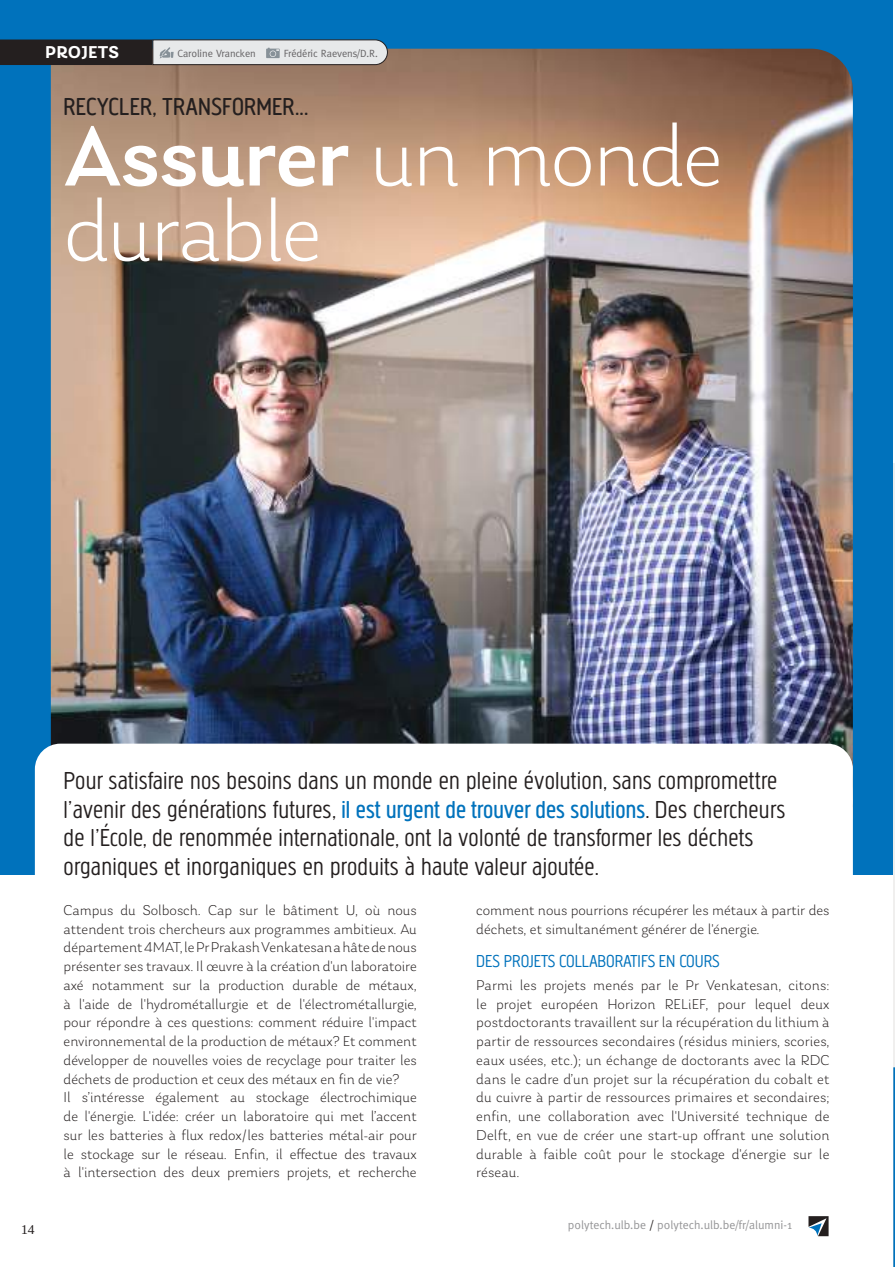
<style>
.page{position:relative;width:895px;height:1267px;background:#fff}
.page>*{position:absolute;margin:0;border:0;box-sizing:border-box;transform-origin:0 0}
.t1{font:300 90px/75px "Laca";letter-spacing:-.03em;color:#fff}
.t2{font:300 25.5px/28.5px "Creighton Pro";letter-spacing:.01em;color:#241f1f}
.t3{font:25.5px "Creighton Pro";letter-spacing:.015em;color:#241f1f}
.t4{font:300 18px "Creighton Pro";color:#0072bc}
.t5{font:600 18px "Laca";letter-spacing:.01em;color:#fff}
.t6{font:300 15px/18.8px "Laca";color:#241f1f}
.t7{font:13.5px "Liberation Serif";color:#241f1f}
.t8{font:12px "Meta";color:#969698}
.t9{font:10.5px "Meta";letter-spacing:-.01em;color:#656365}
.s1{font-weight:500}
.s2{font-weight:400;color:#0072bc}
.s3{color:#241f1f}
</style>
<div class="page">
<div style="left:0;top:0;width:893px;height:875px;background:#0072bc"></div>
<hr style="left:893px;top:462px;width:1px;height:805px;background:#f0efee">
<img style="left:51px;top:49px;width:801px;height:715px">
<div style="left:35px;top:744px;width:817px;height:177px;background:#fff;border-radius:26px"></div>
<svg style="left:0;top:39px;width:388px;height:26px;background:#8c8d8f"></svg>
<svg style="left:808px;top:1216px;width:20px;height:20px"></svg>
<svg style="left:893px;top:1067px;width:2px;height:200px"></svg>
<p class="t5" style="left:45px;top:41px;width:75px">PROJETS</p>
<p class="t9" style="left:178px;top:47px;width:80px">Caroline Vrancken</p>
<p class="t9" style="left:284px;top:47px;width:96px">Frédéric Raevens/D.R.</p>
<h2 class="t3" style="left:64px;top:92px;width:246px">RECYCLER, TRANSFORMER...</h2>
<h1 class="t1" style="left:64px;top:120px;width:661px"><span class="s1">Assurer</span> un monde durable</h1>
<p class="t7" style="left:21px;top:1220px;width:15px">14</p>
<p class="t2" style="left:64px;top:766px;width:723px">Pour satisfaire nos besoins dans un monde en pleine évolution, sans compromettre l’avenir des générations futures, <span class="s2">il est urgent de trouver des solutions</span>. Des chercheurs de l’École, de renommée internationale, ont la volonté de transformer les déchets organiques et inorganiques en produits à haute valeur ajoutée.</p>
<p class="t6" style="left:64px;top:901px;width:354px">Campus du Solbosch. Cap sur le bâtiment U, où nous attendent trois chercheurs aux programmes ambitieux. Au département 4MAT, le Pr Prakash Venkatesan a hâte de nous présenter ses travaux. Il œuvre à la création d'un laboratoire axé notamment sur la production durable de métaux, à l'aide de l'hydrométallurgie et de l'électrométallurgie, pour répondre à ces questions: comment réduire l'impact environnemental de la production de métaux? Et comment développer de nouvelles voies de recyclage pour traiter les déchets de production et ceux des métaux en fin de vie?<br>Il s’intéresse également au stockage électrochimique de l'énergie. L'idée: créer un laboratoire qui met l’accent sur les batteries à flux redox/les batteries métal-air pour le stockage sur le réseau. Enfin, il effectue des travaux à l'intersection des deux premiers projets, et recherche</p>
<p class="t6" style="left:476px;top:901px;width:354px">comment nous pourrions récupérer les métaux à partir des déchets, et simultanément générer de l'énergie.</p>
<p class="t4" style="left:476px;top:950px;width:245px">DES PROJETS COLLABORATIFS EN COURS</p>
<p class="t6" style="left:476px;top:976px;width:354px;text-align:justify">Parmi les projets menés par le Pr Venkatesan, citons: le projet européen Horizon RELiEF, pour lequel deux postdoctorants travaillent sur la récupération du lithium à partir de ressources secondaires (résidus miniers, scories, eaux usées, etc.); un échange de doctorants avec la RDC dans le cadre d’un projet sur la récupération du cobalt et du cuivre à partir de ressources primaires et secondaires; enfin, une collaboration avec l'Université technique de Delft, en vue de créer une start-up offrant une solution durable à faible coût pour le stockage d'énergie sur le réseau.</p>
<p class="t8" style="left:567px;top:1217px;width:225px">polytech.ulb.be <span class="s3">/</span> polytech.ulb.be/fr/alumni-1</p>
</div>
